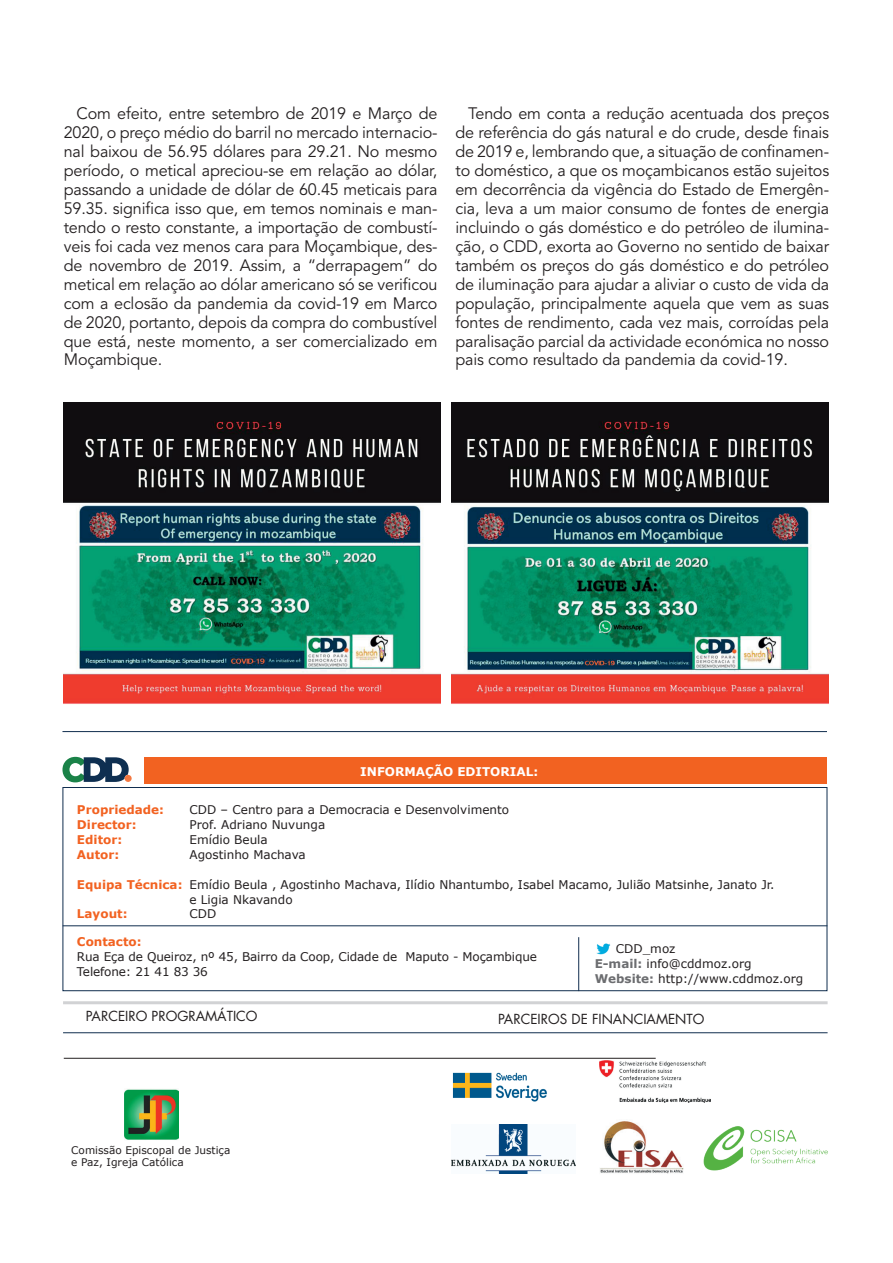
<style>
.page{position:relative;width:893px;height:1263px;background:#fff}
.page>*{position:absolute;margin:0;border:0;box-sizing:border-box;transform-origin:0 0}
.t1{font:16.5px/18.9px "Avenir LT Std";letter-spacing:-.01em;color:#231f20;text-align:justify}
.t2{font:13.5px "Futura LT";color:#231f20}
.t3{font:12px/15px "Verdana";color:#231f20}
.t4{font:700 12px "Verdana";color:#f26221}
.t5{font:700 12px "Verdana";color:#fff}
.t6{font:10.5px/12.6px "Verdana";color:#231f20}
.s1{font-weight:700;color:#f26221}
.s2{font-weight:700;color:#6c6d70}
</style>
<div class="page">
<hr style="left:64px;top:1058px;width:592px;height:1px;background:#231f20">
<img style="left:64px;top:403px;width:377px;height:301px">
<img style="left:452px;top:403px;width:376px;height:301px">
<hr style="left:62px;top:731px;width:765px;height:1px;background:#102d4e">
<div style="left:145px;top:757px;width:682px;height:26px;background:#f26221"></div>
<div style="left:63px;top:787px;width:764px;height:204px;border:1px solid #102d4e"></div>
<hr style="left:63px;top:925px;width:764px;height:1px;background:#102d4e">
<hr style="left:578px;top:937px;width:1px;height:54px;background:#102d4e">
<img style="left:596px;top:943px;width:15px;height:12px">
<svg style="left:62px;top:757px;width:70px;height:25px"></svg>
<hr style="left:63px;top:1001px;width:765px;height:3px;background:#d1d2d4">
<hr style="left:63px;top:1032px;width:765px;height:1px;background:#102d4e">
<img style="left:600px;top:1121px;width:84px;height:53px">
<img style="left:124px;top:1089px;width:54px;height:51px">
<img style="left:452px;top:1072px;width:95px;height:30px">
<img style="left:451px;top:1125px;width:124px;height:48px">
<img style="left:600px;top:1061px;width:111px;height:41px">
<img style="left:703px;top:1126px;width:125px;height:45px">
<p class="t1" style="left:64px;top:104px;width:375px;text-indent:13px">Com efeito, entre setembro de 2019 e Março de 2020, o preço médio do barril no mercado internacio&shy;nal baixou de 56.95 dólares para 29.21. No mesmo período, o metical apreciou-se em relação ao dólar, passando a unidade de dólar de 60.45 meticais para 59.35. significa isso que, em temos nominais e man&shy;tendo o resto constante, a importação de combustí&shy;veis foi cada vez menos cara para Moçambique, des&shy;de novembro de 2019. Assim, a “derrapagem” do metical em relação ao dólar americano só se verificou com a eclosão da pandemia da covid-19 em Marco de 2020, portanto, depois da compra do combustível que está, neste momento, a ser comercializado em Moçambique.</p>
<p class="t1" style="left:455px;top:104px;width:375px;text-indent:13px">Tendo em conta a redução acentuada dos preços de referência do gás natural e do crude, desde finais de 2019 e, lembrando que, a situação de confinamen&shy;to doméstico, a que os moçambicanos estão sujeitos em decorrência da vigência do Estado de Emergên&shy;cia, leva a um maior consumo de fontes de energia incluindo o gás doméstico e do petróleo de ilumina&shy;ção, o CDD, exorta ao Governo no sentido de baixar também os preços do gás doméstico e do petróleo de iluminação para ajudar a aliviar o custo de vida da população, principalmente aquela que vem as suas fontes de rendimento, cada vez mais, corroídas pela paralisação parcial da actividade económica no nosso pais como resultado da pandemia da covid-19.</p>
<p class="t5" style="left:360px;top:763px;width:179px">INFORMAÇÃO EDITORIAL:</p>
<p class="t4" style="left:77px;top:801px;width:89px">Propriedade:</p>
<p class="t3" style="left:189px;top:801px;width:321px">CDD – Centro para a Democracia e Desenvolvimento</p>
<p class="t4" style="left:77px;top:816px;width:61px">Director:</p>
<p class="t3" style="left:189px;top:816px;width:137px">Prof. Adriano Nuvunga</p>
<p class="t4" style="left:77px;top:831px;width:47px">Editor:</p>
<p class="t3" style="left:189px;top:831px;width:80px">Emídio Beula</p>
<p class="t4" style="left:77px;top:846px;width:44px">Autor:</p>
<p class="t3" style="left:189px;top:846px;width:118px">Agostinho Machava</p>
<p class="t3" style="left:189px;top:876px;width:586px;text-indent:-112px"><span class="s1">Equipa Técnica:</span> Emídio Beula , Agostinho Machava, Ilídio Nhantumbo, Isabel Macamo, Julião Matsinhe, Janato Jr. e Ligia Nkavando</p>
<p class="t4" style="left:77px;top:905px;width:52px">Layout:</p>
<p class="t3" style="left:189px;top:906px;width:28px">CDD</p>
<p class="t4" style="left:77px;top:933px;width:66px">Contacto:</p>
<p class="t3" style="left:77px;top:949px;width:462px">Rua Eça de Queiroz, nº 45, Bairro da Coop, Cidade de Maputo - Moçambique<br>Telefone: 21 41 83 36</p>
<p class="t3" style="left:595px;top:941px;width:210px;text-indent:21px">CDD_moz<br><span class="s2">E-mail:</span> info@cddmoz.org<br><span class="s2">Website:</span> http://www.cddmoz.org</p>
<p class="t2" style="left:86px;top:1007px;width:173px">PARCEIRO PROGRAMÁTICO</p>
<p class="t2" style="left:498px;top:1010px;width:208px">PARCEIROS DE FINANCIAMENTO</p>
<p class="t6" style="left:71px;top:1143px;width:161px">Comissão Episcopal de Justiça e Paz, Igreja Católica</p>
</div>
